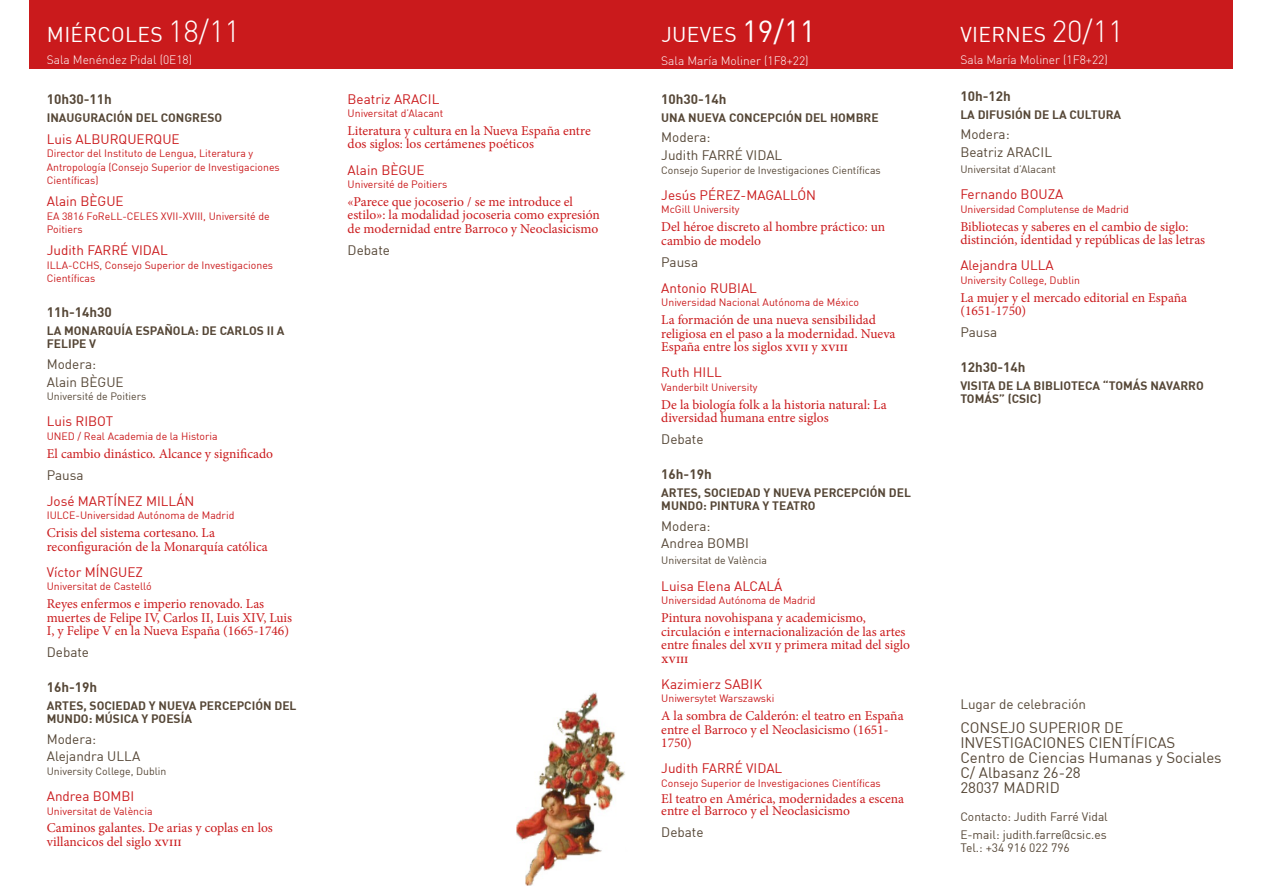
<style>
.page{position:relative;width:1263px;height:893px;background:#fff}
.page>*{position:absolute;margin:0;border:0;box-sizing:border-box;transform-origin:0 0}
.Día{font:21px "DIN";letter-spacing:.015em;color:#fff}
.Fecha{font:15px "DIN";color:#564737}
.Nombre{font:13.5px/13.5px "Minion Pro";color:#ca1a1c}
.Nombre-2{font:13.5px "DIN";color:#ca1a1c}
.Fecha-2{font:13.5px "DIN";color:#564737}
.Hora{font:700 13.5px "DIN";color:#564737}
.Nombre-3{font:13.5px "DIN";color:#564737}
.Hora-2{font:700 12px/13.5px "DIN";color:#564737}
.Día-2{font:300 12px "DIN";color:#fff}
.t1{font:12px/13.5px "DIN";color:#564737}
.Nombre-4{font:10.5px/13.5px "DIN";color:#ca1a1c}
.t2{font:10.5px "DIN";color:#564737}
.s1{font-weight:300;font-size:30px}
.s2{font-weight:500}
.s3{font-size:30px}
</style>
<div class="page">
<img style="left:517px;top:692px;width:108px;height:193px">
<div style="left:30px;top:0;width:1203px;height:69px;background:#ca1a1c"></div>
<p class="Día" style="left:47px;top:21px;width:194px">MIÉRCOLES <span class="s1">18/11</span></p>
<p class="Día-2" style="left:47px;top:53px;width:147px">Sala Menéndez Pidal (0E18)</p>
<p class="Hora" style="left:47px;top:90px;width:67px">10h30-11h</p>
<p class="Hora-2" style="left:47px;top:110px;width:177px">INAUGURACIÓN DEL CONGRESO</p>
<p class="Nombre-2" style="left:47px;top:130px;width:134px">Luis ALBURQUERQUE</p>
<p class="Nombre-4" style="left:47px;top:147px;width:235px">Director del Instituto de Lengua, Literatura y<br>Antropología (Consejo Superior de Investigaciones<br>Científicas)</p>
<p class="Nombre-2" style="left:47px;top:193px;width:78px">Alain BÈGUE</p>
<p class="Nombre-4" style="left:47px;top:209px;width:224px">EA 3816 FoReLL-CELES XVII-XVIII, Université de<br>Poitiers</p>
<p class="Nombre-2" style="left:47px;top:242px;width:123px">Judith FARRÉ VIDAL</p>
<p class="Nombre-4" style="left:47px;top:258px;width:228px">ILLA-CCHS, Consejo Superior de Investigaciones<br>Científicas</p>
<p class="Hora" style="left:47px;top:303px;width:67px">11h-14h30</p>
<p class="Hora-2" style="left:47px;top:323px;width:239px">LA MONARQUÍA ESPAÑOLA: DE CARLOS II A<br>FELIPE V</p>
<p class="Fecha-2" style="left:47px;top:355px;width:51px">Modera:</p>
<p class="Fecha-2" style="left:47px;top:373px;width:78px">Alain BÈGUE</p>
<p class="t2" style="left:47px;top:390px;width:101px">Université de Poitiers</p>
<p class="Nombre-2" style="left:47px;top:413px;width:68px">Luis RIBOT</p>
<p class="Nombre-4" style="left:47px;top:429px;width:172px">UNED / Real Academia de la Historia</p>
<p class="Nombre" style="left:47px;top:447px;width:228px">El cambio dinástico. Alcance y significado</p>
<p class="Nombre-3" style="left:47px;top:466px;width:38px">Pausa</p>
<p class="Nombre-2" style="left:47px;top:492px;width:149px">José MARTÍNEZ MILLÁN</p>
<p class="Nombre-4" style="left:47px;top:509px;width:189px">IULCE-Universidad Autónoma de Madrid</p>
<p class="Nombre" style="left:47px;top:526px;width:222px">Crisis del sistema cortesano. La reconfiguración de la Monarquía católica</p>
<p class="Nombre-2" style="left:47px;top:563px;width:98px">Víctor MÍNGUEZ</p>
<p class="Nombre-4" style="left:47px;top:580px;width:107px">Universitat de Castelló</p>
<p class="Nombre" style="left:47px;top:597px;width:247px">Reyes enfermos e imperio renovado. Las muertes de Felipe IV, Carlos II, Luis XIV, Luis<br>I, y Felipe V en la Nueva España (1665-1746)</p>
<p class="Nombre-3" style="left:47px;top:644px;width:44px">Debate</p>
<p class="Hora" style="left:47px;top:678px;width:52px">16h-19h</p>
<p class="Hora-2" style="left:47px;top:698px;width:251px">ARTES, SOCIEDAD Y NUEVA PERCEPCIÓN DEL<br>MUNDO: MÚSICA Y POESÍA</p>
<p class="Fecha-2" style="left:47px;top:730px;width:51px">Modera:</p>
<p class="Fecha-2" style="left:47px;top:748px;width:95px">Alejandra ULLA</p>
<p class="t2" style="left:47px;top:764px;width:121px">University College, Dublin</p>
<p class="Nombre-2" style="left:47px;top:788px;width:89px">Andrea BOMBI</p>
<p class="Nombre-4" style="left:47px;top:804px;width:107px">Universitat de València</p>
<p class="Nombre" style="left:47px;top:821px;width:228px">Caminos galantes. De arias y coplas en los villancicos del siglo <span class="s2">xviii</span></p>
<p class="Nombre-2" style="left:348px;top:90px;width:93px">Beatriz ARACIL</p>
<p class="Nombre-4" style="left:348px;top:106px;width:97px">Universitat d’Alacant</p>
<p class="Nombre" style="left:348px;top:124px;width:245px">Literatura y cultura en la Nueva España entre dos siglos: los certámenes poéticos</p>
<p class="Nombre-2" style="left:348px;top:161px;width:78px">Alain BÈGUE</p>
<p class="Nombre-4" style="left:348px;top:177px;width:101px">Université de Poitiers</p>
<p class="Nombre" style="left:348px;top:195px;width:254px">«Parece que jocoserio / se me introduce el estilo»: la modalidad jocoseria como expresión de modernidad entre Barroco y Neoclasicismo</p>
<p class="Fecha-2" style="left:348px;top:242px;width:44px">Debate</p>
<p class="Día" style="left:661px;top:22px;width:156px">JUEVES <span class="s3">19/11</span></p>
<p class="Día-2" style="left:661px;top:53px;width:149px">Sala María Moliner (1F8+22)</p>
<p class="Hora" style="left:661px;top:90px;width:67px">10h30-14h</p>
<p class="Hora-2" style="left:661px;top:110px;width:219px">UNA NUEVA CONCEPCIÓN DEL HOMBRE</p>
<p class="Fecha-2" style="left:661px;top:129px;width:51px">Modera:</p>
<p class="Fecha-2" style="left:661px;top:147px;width:123px">Judith FARRÉ VIDAL</p>
<p class="t2" style="left:661px;top:163px;width:221px">Consejo Superior de Investigaciones Científicas</p>
<p class="Nombre-2" style="left:661px;top:186px;width:156px">Jesús PÉREZ-MAGALLÓN</p>
<p class="Nombre-4" style="left:661px;top:203px;width:80px">McGill University</p>
<p class="Nombre" style="left:661px;top:220px;width:226px">Del héroe discreto al hombre práctico: un cambio de modelo</p>
<p class="Nombre-3" style="left:661px;top:253px;width:38px">Pausa</p>
<p class="Nombre-2" style="left:661px;top:279px;width:97px">Antonio RUBIAL</p>
<p class="Nombre-4" style="left:661px;top:296px;width:199px">Universidad Nacional Autónoma de México</p>
<p class="Nombre" style="left:661px;top:313px;width:236px">La formación de una nueva sensibilidad religiosa en el paso a la modernidad. Nueva<br>España entre los siglos <span class="s2">xvii</span> y <span class="s2">xviii</span></p>
<p class="Nombre-2" style="left:661px;top:364px;width:62px">Ruth HILL</p>
<p class="Nombre-4" style="left:661px;top:380px;width:98px">Vanderbilt University</p>
<p class="Nombre" style="left:661px;top:398px;width:227px">De la biología folk a la historia natural: La diversidad humana entre siglos</p>
<p class="Nombre-3" style="left:661px;top:431px;width:44px">Debate</p>
<p class="Hora" style="left:661px;top:465px;width:52px">16h-19h</p>
<p class="Hora-2" style="left:661px;top:485px;width:251px">ARTES, SOCIEDAD Y NUEVA PERCEPCIÓN DEL<br>MUNDO: PINTURA Y TEATRO</p>
<p class="Fecha-2" style="left:661px;top:517px;width:51px">Modera:</p>
<p class="Fecha-2" style="left:661px;top:535px;width:89px">Andrea BOMBI</p>
<p class="t2" style="left:661px;top:554px;width:107px">Universitat de València</p>
<p class="Nombre-2" style="left:661px;top:577px;width:123px">Luisa Elena ALCALÁ</p>
<p class="Nombre-4" style="left:661px;top:593px;width:156px">Universidad Autónoma de Madrid</p>
<p class="Nombre" style="left:661px;top:611px;width:250px">Pintura novohispana y academicismo, circulación e internacionalización de las artes entre finales del <span class="s2">xvii</span> y primera mitad del siglo <span class="s2">xviii</span></p>
<p class="Nombre-2" style="left:661px;top:675px;width:102px">Kazimierz SABIK</p>
<p class="Nombre-4" style="left:661px;top:691px;width:115px">Uniwersytet Warszawski</p>
<p class="Nombre" style="left:661px;top:709px;width:244px">A la sombra de Calderón: el teatro en España entre el Barroco y el Neoclasicismo (1651-<br>1750)</p>
<p class="Nombre-2" style="left:661px;top:760px;width:123px">Judith FARRÉ VIDAL</p>
<p class="Nombre-4" style="left:661px;top:776px;width:221px">Consejo Superior de Investigaciones Científicas</p>
<p class="Nombre" style="left:661px;top:793px;width:244px;line-height:12px">El teatro en América, modernidades a escena entre el Barroco y el Neoclasicismo</p>
<p class="Fecha-2" style="left:661px;top:824px;width:44px">Debate</p>
<p class="Día" style="left:960px;top:21px;width:165px">VIERNES <span class="s1">20/11</span></p>
<p class="Día-2" style="left:960px;top:53px;width:149px">Sala María Moliner (1F8+22)</p>
<p class="Hora" style="left:960px;top:87px;width:52px">10h-12h</p>
<p class="Hora-2" style="left:960px;top:107px;width:162px">LA DIFUSIÓN DE LA CULTURA</p>
<p class="Fecha-2" style="left:960px;top:126px;width:51px">Modera:</p>
<p class="Fecha-2" style="left:960px;top:143px;width:93px">Beatriz ARACIL</p>
<p class="t2" style="left:960px;top:163px;width:97px">Universitat d’Alacant</p>
<p class="Nombre-2" style="left:960px;top:186px;width:105px">Fernando BOUZA</p>
<p class="Nombre-4" style="left:960px;top:202px;width:170px">Universidad Complutense de Madrid</p>
<p class="Nombre" style="left:960px;top:220px;width:246px">Bibliotecas y saberes en el cambio de siglo: distinción, identidad y repúblicas de las letras</p>
<p class="Nombre-2" style="left:960px;top:257px;width:95px">Alejandra ULLA</p>
<p class="Nombre-4" style="left:960px;top:273px;width:121px">University College, Dublin</p>
<p class="Nombre" style="left:960px;top:291px;width:228px">La mujer y el mercado editorial en España (1651-1750)</p>
<p class="Nombre-3" style="left:960px;top:324px;width:38px">Pausa</p>
<p class="Hora" style="left:960px;top:358px;width:67px">12h30-14h</p>
<p class="Hora-2" style="left:960px;top:378px;width:245px">VISITA DE LA BIBLIOTECA “TOMÁS NAVARRO<br>TOMÁS” (CSIC)</p>
<p class="Fecha-2" style="left:960px;top:696px;width:127px">Lugar de celebración</p>
<p class="Fecha" style="left:960px;top:718px;width:164px">CONSEJO SUPERIOR DE</p>
<p class="Fecha" style="left:960px;top:733px;width:217px">INVESTIGACIONES CIENTÍFICAS</p>
<p class="Fecha" style="left:960px;top:748px;width:263px">Centro de Ciencias Humanas y Sociales</p>
<p class="Fecha" style="left:960px;top:763px;width:122px">C/ Albasanz 26-28</p>
<p class="Fecha" style="left:960px;top:778px;width:101px">28037 MADRID</p>
<p class="t1" style="left:960px;top:810px;width:149px">Contacto: Judith Farré Vidal</p>
<p class="t1" style="left:960px;top:827px;width:148px">E-mail: judith.farre@csic.es<br>Tel.: +34 916 022 796</p>
</div>
